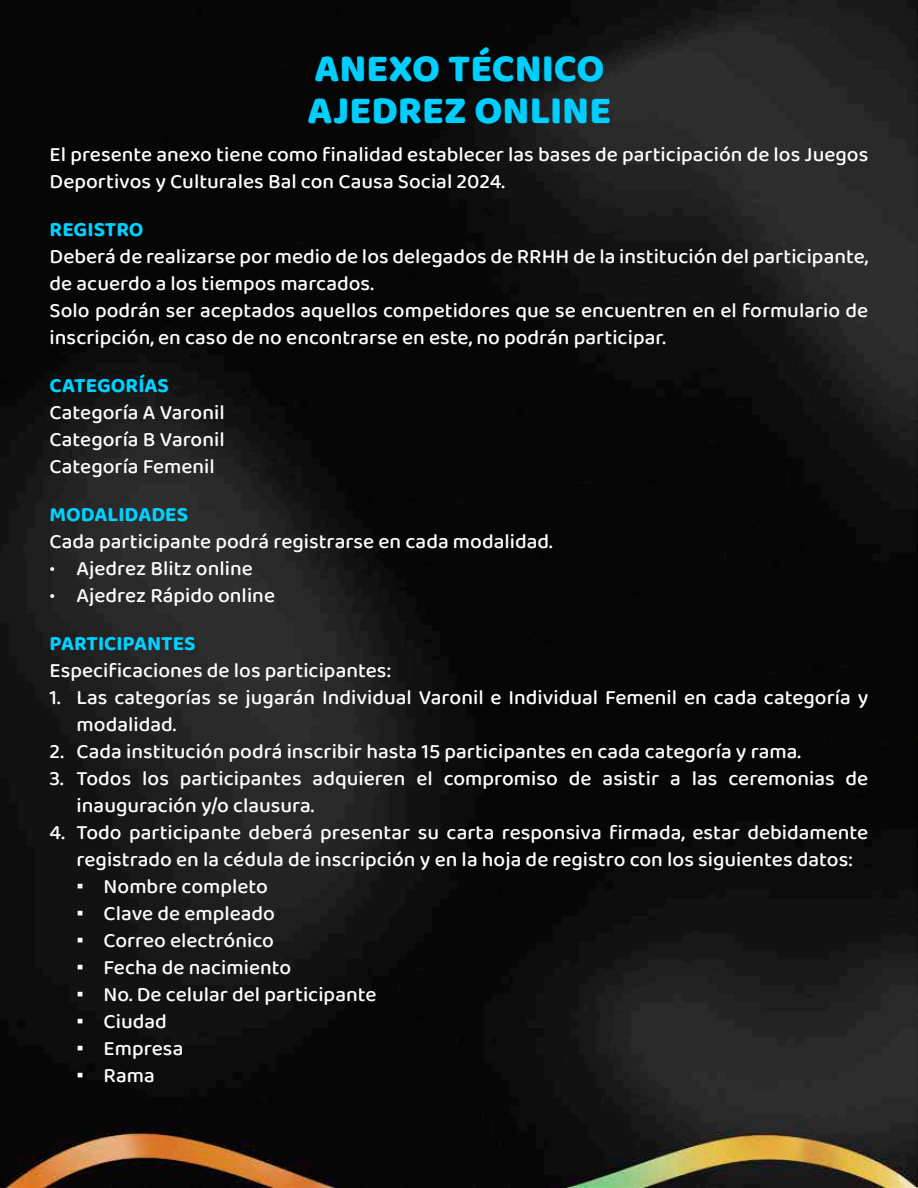
<style>
.page{position:relative;width:918px;height:1188px;background:#fff}
.page>*{position:absolute;margin:0;border:0;box-sizing:border-box;transform-origin:0 0}
.t1{font:800 39.9px/42px "Baloo Bhai 2";color:#00ceff}
.t2{font:500 21px/27px "Baloo Bhai 2";color:#fff}
.t3{font:700 21px "Baloo Bhai 2";color:#00d1ff}
.s1{font-family:"Times New Roman";font-weight:400}
</style>
<div class="page">
<img style="left:0;top:0;width:918px;height:1188px">
<h1 class="t1" style="left:308px;top:46px;width:305px">ANEXO TÉCNICO<br>AJEDREZ ONLINE</h1>
<p class="t2" style="left:50px;top:141px;width:820px">El presente anexo tiene como finalidad establecer las bases de participación de los Juegos<br>Deportivos y Culturales Bal con Causa Social 2024.</p>
<p class="t3" style="left:50px;top:216px;width:95px">REGISTRO</p>
<p class="t2" style="left:50px;top:243px;width:820px">Deberá de realizarse por medio de los delegados de RRHH de la institución del participante, de acuerdo a los tiempos marcados.<br>Solo podrán ser aceptados aquellos competidores que se encuentren en el formulario de inscripción, en caso de no encontrarse en este, no podrán participar.</p>
<p class="t3" style="left:50px;top:372px;width:121px">CATEGORÍAS</p>
<p class="t2" style="left:50px;top:399px;width:177px;text-align:justify">Categoría A Varonil Categoría B Varonil Categoría Femenil</p>
<p class="t3" style="left:50px;top:501px;width:140px">MODALIDADES</p>
<p class="t2" style="left:50px;top:528px;width:504px">Cada participante podrá registrarse en cada modalidad.</p>
<p class="t2" style="left:50px;top:555px;width:205px">• Ajedrez Blitz online</p>
<p class="t2" style="left:50px;top:582px;width:227px">• Ajedrez Rápido online</p>
<p class="t3" style="left:50px;top:630px;width:148px">PARTICIPANTES</p>
<p class="t2" style="left:50px;top:658px;width:343px">Especificaciones de los participantes:</p>
<p class="t2" style="left:77px;top:685px;width:793px;text-indent:-27px">1. Las categorías se jugarán Individual Varonil e Individual Femenil en cada categoría y modalidad.</p>
<p class="t2" style="left:50px;top:739px;width:753px">2. Cada institución podrá inscribir hasta 15 participantes en cada categoría y rama.</p>
<p class="t2" style="left:77px;top:766px;width:793px;text-indent:-27px">3. Todos los participantes adquieren el compromiso de asistir a las ceremonias de inauguración y/o clausura.</p>
<p class="t2" style="left:50px;top:820px;width:820px;text-align:center">4. Todo participante deberá presentar su carta responsiva firmada, estar debidamente registrado en la cédula de inscripción y en la hoja de registro con los siguientes datos:</p>
<p class="t2" style="left:77px;top:874px;width:193px"><span class="s1">▪</span> Nombre completo</p>
<p class="t2" style="left:77px;top:901px;width:200px"><span class="s1">▪</span> Clave de empleado</p>
<p class="t2" style="left:77px;top:928px;width:199px"><span class="s1">▪</span> Correo electrónico</p>
<p class="t2" style="left:77px;top:955px;width:216px"><span class="s1">▪</span> Fecha de nacimiento</p>
<p class="t2" style="left:77px;top:982px;width:301px"><span class="s1">▪</span> No. De celular del participante</p>
<p class="t2" style="left:77px;top:1009px;width:92px"><span class="s1">▪</span> Ciudad</p>
<p class="t2" style="left:77px;top:1036px;width:108px"><span class="s1">▪</span> Empresa</p>
<p class="t2" style="left:77px;top:1063px;width:80px"><span class="s1">▪</span> Rama</p>
</div>
